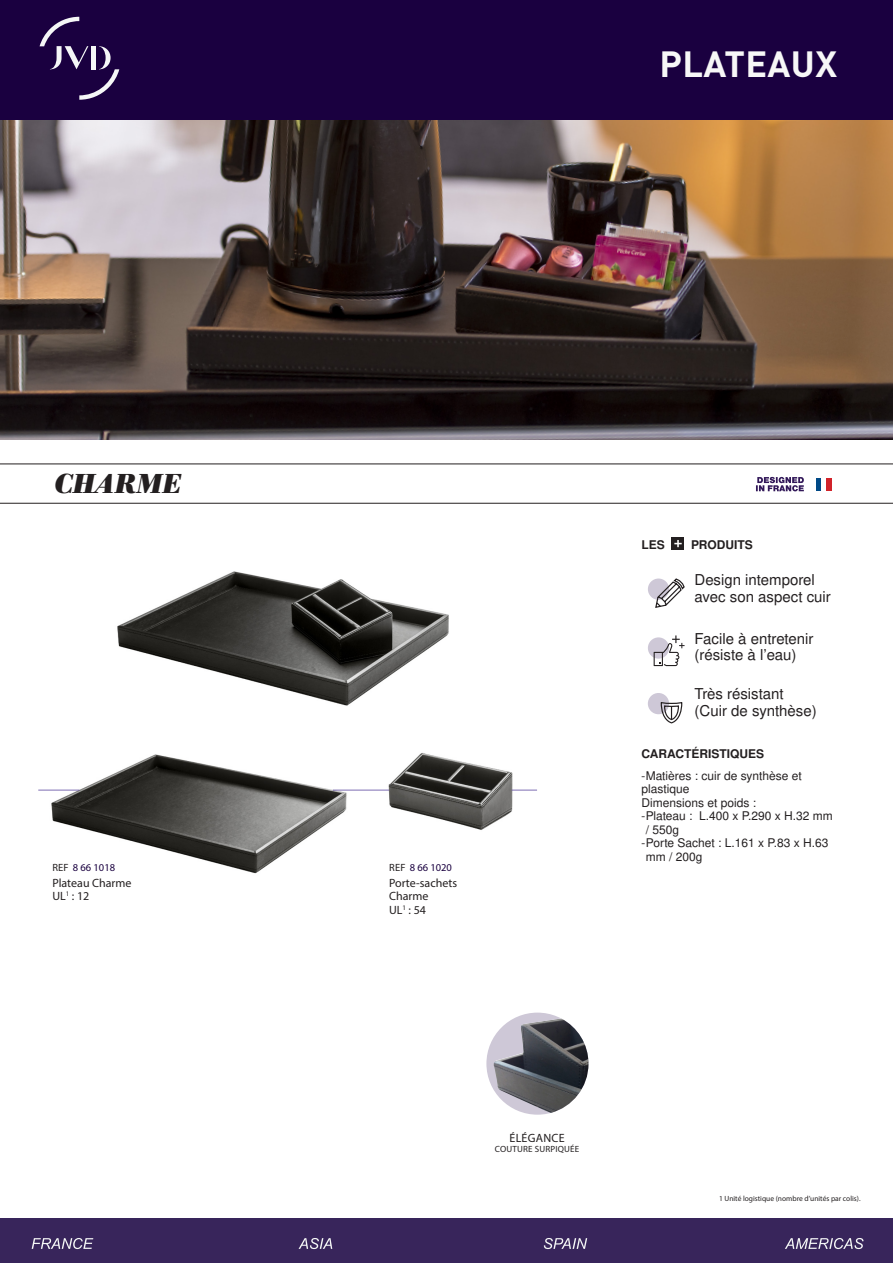
<style>
.page{position:relative;width:893px;height:1263px;background:#fff}
.page>*{position:absolute;margin:0;border:0;box-sizing:border-box;transform-origin:0 0}
.TITRE_TETIERE{font:700 36px "DIN Pro";letter-spacing:.01em;color:#f7f7f7}
.PRODUIT_-_NOM{font:italic 700 28.35px "Bodoni Ant T";color:#231f20}
.POINTS_FORTS{font:15px/16.5px "Nimbus San L";color:#231f20}
.PRODUIT_-_CARACTERIS{font:12px/13.5px "Nimbus San L";color:#231f20}
.REFERENCE_-_TXT_SOUS{font:12px/13.5px "Myriad Pro";color:#231f20}
.PRODUIT_-_CARACTERIS-2{font:700 12px "Nimbus San L";color:#231f20}
.ZOOM_-_TITRE{font:12px "Myriad Pro";letter-spacing:.02em;color:#231f20}
.REFERENCE{font:10.5px "Myriad Pro";color:#1a0040}
.ZOOM_-_TEXTE{font:9px "Myriad Pro";letter-spacing:.02em;color:#231f20}
.RENVOI_ITALIQUE{font:7.5px "Myriad Pro";color:#231f20}
.s1{color:#231f20}
.s2{font-family:"Myriad Pro"}
</style>
<div class="page">
<img style="left:0;top:119px;width:893px;height:321px">
<hr style="left:0;top:503px;width:893px;height:1px;background:#231f20">
<hr style="left:0;top:463px;width:893px;height:1px;background:#231f20">
<div style="left:0;top:0;width:893px;height:119px;background:#1a0040"></div>
<svg style="left:40px;top:17px;width:79px;height:83px"></svg>
<div style="left:0;top:1218px;width:893px;height:45px;background:#38255b"></div>
<svg style="left:299px;top:1238px;width:33px;height:11px"></svg>
<svg style="left:544px;top:1238px;width:43px;height:11px"></svg>
<svg style="left:785px;top:1238px;width:78px;height:11px"></svg>
<svg style="left:32px;top:1238px;width:61px;height:11px"></svg>
<div style="left:816px;top:478px;width:5px;height:12px;background:#004986"></div>
<div style="left:826px;top:478px;width:5px;height:12px;background:#d1232a"></div>
<svg style="left:756px;top:477px;width:48px;height:14px"></svg>
<div style="left:486px;top:1012px;width:102px;height:103px;background:#cec8d7;border-radius:50%"></div>
<img style="left:493px;top:1018px;width:95px;height:95px">
<img style="left:117px;top:571px;width:332px;height:135px">
<img style="left:49px;top:754px;width:300px;height:120px">
<img style="left:386px;top:753px;width:127px;height:77px">
<hr style="left:38px;top:790px;width:41px;height:1px;background:#452f92">
<svg style="left:512px;top:790px;width:25px;height:1px"></svg>
<hr style="left:333px;top:790px;width:56px;height:1px;background:#452f92">
<div style="left:648px;top:693px;width:21px;height:21px;background:#cec8d7;border-radius:50%"></div>
<svg style="left:660px;top:702px;width:23px;height:22px"></svg>
<div style="left:648px;top:637px;width:21px;height:22px;background:#cec8d7;border-radius:50%"></div>
<svg style="left:654px;top:635px;width:31px;height:31px"></svg>
<div style="left:648px;top:578px;width:21px;height:22px;background:#cec8d7;border-radius:50%"></div>
<svg style="left:654px;top:578px;width:31px;height:30px"></svg>
<div style="left:671px;top:537px;width:13px;height:13px;background:#231f20"></div>
<svg style="left:674px;top:540px;width:8px;height:7px"></svg>
<p class="TITRE_TETIERE" style="left:659px;top:40px;width:179px">PLATEAUX</p>
<p class="PRODUIT_-_NOM" style="left:54px;top:467px;width:128px">CHARME</p>
<p class="REFERENCE" style="left:53px;top:860px;width:64px"><span class="s1">REF</span> 8 66 1018</p>
<p class="REFERENCE" style="left:389px;top:860px;width:64px"><span class="s1">REF</span> 8 66 1020</p>
<p class="REFERENCE_-_TXT_SOUS" style="left:52px;top:876px;width:81px">Plateau Charme<br>UL<sup>1</sup> : 12</p>
<p class="REFERENCE_-_TXT_SOUS" style="left:389px;top:876px;width:70px">Porte-sachets<br>Charme<br>UL<sup>1</sup> : 54</p>
<p class="PRODUIT_-_CARACTERIS-2" style="left:641px;top:536px;width:25px">LES</p>
<p class="PRODUIT_-_CARACTERIS-2" style="left:691px;top:536px;width:63px">PRODUITS</p>
<p class="POINTS_FORTS" style="left:695px;top:571px;width:138px">Design intemporel avec son aspect cuir</p>
<p class="POINTS_FORTS" style="left:695px;top:630px;width:120px">Facile à entretenir (résiste à l’eau)</p>
<p class="POINTS_FORTS" style="left:695px;top:685px;width:124px">Très résistant (Cuir de synthèse)</p>
<p class="PRODUIT_-_CARACTERIS-2" style="left:641px;top:745px;width:124px">CARACTÉRISTIQUES</p>
<p class="PRODUIT_-_CARACTERIS" style="left:641px;top:768px;width:162px"><span class="s2">-</span>Matières : cuir de synthèse et plastique</p>
<p class="PRODUIT_-_CARACTERIS" style="left:641px;top:795px;width:116px">Dimensions et poids :</p>
<p class="PRODUIT_-_CARACTERIS" style="left:646px;top:809px;width:189px;text-indent:-4px"><span class="s2">-</span>Plateau : L.400 x P.290 x H.32 mm / 550g</p>
<p class="PRODUIT_-_CARACTERIS" style="left:646px;top:836px;width:184px;text-indent:-4px"><span class="s2">-</span>Porte Sachet : L.161 x P.83 x H.63 mm / 200g</p>
<p class="ZOOM_-_TITRE" style="left:510px;top:1130px;width:57px">ÉLÉGANCE</p>
<p class="ZOOM_-_TEXTE" style="left:495px;top:1144px;width:86px">COUTURE SURPIQUÉE</p>
<p class="RENVOI_ITALIQUE" style="left:719px;top:1194px;width:143px">1 Unité logistique (nombre d’unités par colis).</p>
</div>
